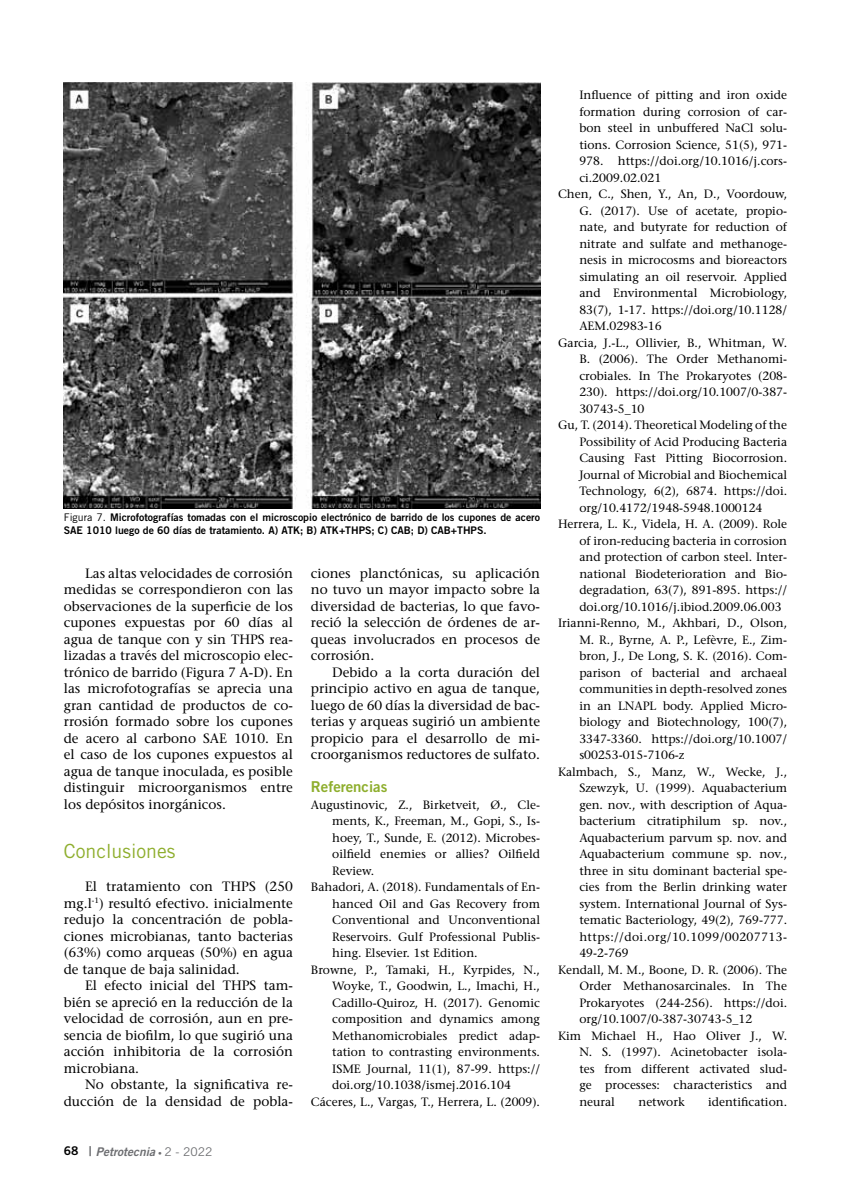
<style>
.page{position:relative;width:851px;height:1191px;background:#fff}
.page>*{position:absolute;margin:0;border:0;box-sizing:border-box;transform-origin:0 0}
.t1{font:19.5px "Trade Gothic";color:#8eae2d}
.t2{font:15px "Trade Gothic Bold Two";color:#8eae2d}
.t3{font:13.5px/16.5px "Stone Serif";color:#000;text-align:justify}
.t4{font:12px "Stone Serif";color:#000}
.t5{font:12px "Stone Serif";letter-spacing:.035em;color:#000}
.t6{font:italic 12px "Trade Gothic Bold Two";color:#6d6e71}
.t7{font:10.5px/13.5px "Trade Gothic Bold Two";color:#000}
.s1{font-family:"Trade Gothic"}
.s2{font-style:normal;color:#000}
.s3{font-style:normal;font-size:13.5px}
.s4{font-style:normal;font-size:7.5px}
.s5{font-family:"Trade Gothic";font-style:normal}
</style>
<div class="page">
<img style="left:64px;top:83px;width:476px;height:425px">
<p class="t7" style="left:64px;top:510px;width:477px"><span class="s1">Figura 7.</span> Microfotografías tomadas con el microscopio electrónico de barrido de los cupones de acero<br>SAE 1010 luego de 60 días de tratamiento. A) ATK; B) ATK+THPS; C) CAB; D) CAB+THPS.</p>
<p class="t3" style="left:64px;top:564px;width:230px;text-indent:21px">Las altas velocidades de corrosión medidas se correspondieron con las observaciones de la superficie de los cupones expuestas por 60 días al agua de tanque con y sin THPS rea&shy;lizadas a través del microscopio elec&shy;trónico de barrido (Figura 7 A-D). En las microfotografías se aprecia una gran cantidad de productos de co&shy;rrosión formado sobre los cupones de acero al carbono SAE 1010. En el caso de los cupones expuestos al agua de tanque inoculada, es posible distinguir microorganismos entre los depósitos inorgánicos.</p>
<h1 class="t1" style="left:64px;top:839px;width:113px">Conclusiones</h1>
<p class="t3" style="left:64px;top:878px;width:230px;text-indent:21px">El tratamiento con THPS (250 mg.l<sup>-1</sup>) resultó efectivo. inicialmente redujo la concentración de pobla&shy;ciones microbianas, tanto bacterias (63%) como arqueas (50%) en agua de tanque de baja salinidad.</p>
<p class="t3" style="left:64px;top:977px;width:230px;text-indent:21px">El efecto inicial del THPS tam&shy;bién se apreció en la reducción de la velocidad de corrosión, aun en pre&shy;sencia de biofilm, lo que sugirió una acción inhibitoria de la corrosión microbiana.</p>
<p class="t3" style="left:64px;top:1076px;width:230px;text-align:right">No obstante, la significativa re&shy;ducción de la densidad de pobla-</p>
<p class="t6" style="left:64px;top:1143px;width:150px"><span class="s2">68</span> <span class="s3">|</span> Petrotecnia <span class="s4">•</span> <span class="s5">2 - 2022</span></p>
<p class="t3" style="left:311px;top:564px;width:230px">ciones planctónicas, su aplicación no tuvo un mayor impacto sobre la diversidad de bacterias, lo que favo&shy;reció la selección de órdenes de ar&shy;queas involucrados en procesos de corrosión.</p>
<p class="t3" style="left:311px;top:663px;width:230px;text-indent:21px">Debido a la corta duración del principio activo en agua de tanque, luego de 60 días la diversidad de bac&shy;terias y arqueas sugirió un ambiente propicio para el desarrollo de mi&shy;croorganismos reductores de sulfato.</p>
<p class="t2" style="left:311px;top:777px;width:78px">Referencias</p>
<p class="t4" style="left:311px;top:797px;width:230px">Augustinovic, Z., Birketveit, Ø., Cle-</p>
<p class="t4" style="left:332px;top:813px;width:209px">ments, K., Freeman, M., Gopi, S., Is-</p>
<p class="t4" style="left:332px;top:830px;width:209px">hoey, T., Sunde, E. (2012). Microbes-</p>
<p class="t4" style="left:332px;top:846px;width:209px">oilfield enemies or allies? Oilfield</p>
<p class="t4" style="left:332px;top:863px;width:43px">Review.</p>
<p class="t4" style="left:311px;top:879px;width:230px">Bahadori, A. (2018). Fundamentals of En-</p>
<p class="t4" style="left:332px;top:896px;width:209px">hanced Oil and Gas Recovery from</p>
<p class="t4" style="left:332px;top:912px;width:209px">Conventional and Unconventional</p>
<p class="t4" style="left:332px;top:929px;width:209px">Reservoirs. Gulf Professional Publis-</p>
<p class="t4" style="left:332px;top:945px;width:147px">hing. Elsevier. 1st Edition.</p>
<p class="t4" style="left:311px;top:962px;width:230px">Browne, P., Tamaki, H., Kyrpides, N.,</p>
<p class="t4" style="left:332px;top:978px;width:209px">Woyke, T., Goodwin, L., Imachi, H.,</p>
<p class="t4" style="left:332px;top:995px;width:209px">Cadillo-Quiroz, H. (2017). Genomic</p>
<p class="t4" style="left:332px;top:1011px;width:209px">composition and dynamics among</p>
<p class="t4" style="left:332px;top:1028px;width:209px">Methanomicrobiales predict adap-</p>
<p class="t4" style="left:332px;top:1044px;width:209px">tation to contrasting environments.</p>
<p class="t4" style="left:332px;top:1061px;width:209px">ISME Journal, 11(1), 87-99. https://</p>
<p class="t4" style="left:332px;top:1077px;width:180px">doi.org/10.1038/ismej.2016.104</p>
<p class="t4" style="left:311px;top:1094px;width:230px">Cáceres, L., Vargas, T., Herrera, L. (2009).</p>
<p class="t4" style="left:579px;top:87px;width:209px">Influence of pitting and iron oxide</p>
<p class="t4" style="left:579px;top:104px;width:209px">formation during corrosion of car-</p>
<p class="t4" style="left:579px;top:120px;width:209px">bon steel in unbuffered NaCl solu-</p>
<p class="t4" style="left:579px;top:137px;width:209px">tions. Corrosion Science, 51(5), 971-</p>
<p class="t4" style="left:579px;top:153px;width:209px">978. https://doi.org/10.1016/j.cors-</p>
<p class="t4" style="left:579px;top:170px;width:83px">ci.2009.02.021</p>
<p class="t4" style="left:558px;top:186px;width:230px">Chen, C., Shen, Y., An, D., Voordouw,</p>
<p class="t4" style="left:579px;top:203px;width:209px">G. (2017). Use of acetate, propio-</p>
<p class="t4" style="left:579px;top:219px;width:209px">nate, and butyrate for reduction of</p>
<p class="t4" style="left:579px;top:236px;width:209px">nitrate and sulfate and methanoge-</p>
<p class="t4" style="left:579px;top:252px;width:209px">nesis in microcosms and bioreactors</p>
<p class="t4" style="left:579px;top:269px;width:209px">simulating an oil reservoir. Applied</p>
<p class="t4" style="left:579px;top:285px;width:209px">and Environmental Microbiology,</p>
<p class="t4" style="left:579px;top:302px;width:209px">83(7), 1-17. https://doi.org/10.1128/</p>
<p class="t4" style="left:579px;top:318px;width:84px">AEM.02983-16</p>
<p class="t4" style="left:558px;top:335px;width:230px">Garcia, J.-L., Ollivier, B., Whitman, W.</p>
<p class="t4" style="left:579px;top:351px;width:209px">B. (2006). The Order Methanomi-</p>
<p class="t4" style="left:579px;top:368px;width:209px">crobiales. In The Prokaryotes (208-</p>
<p class="t4" style="left:579px;top:384px;width:209px">230). https://doi.org/10.1007/0-387-</p>
<p class="t4" style="left:579px;top:401px;width:67px">30743-5_10</p>
<p class="t4" style="left:558px;top:417px;width:230px">Gu, T. (2014). Theoretical Modeling of the</p>
<p class="t4" style="left:579px;top:434px;width:209px">Possibility of Acid Producing Bacteria</p>
<p class="t4" style="left:579px;top:450px;width:209px">Causing Fast Pitting Biocorrosion.</p>
<p class="t4" style="left:579px;top:467px;width:209px">Journal of Microbial and Biochemical</p>
<p class="t4" style="left:579px;top:483px;width:209px">Technology, 6(2), 6874. https://doi.</p>
<p class="t4" style="left:579px;top:500px;width:185px">org/10.4172/1948-5948.1000124</p>
<p class="t4" style="left:558px;top:516px;width:230px">Herrera, L. K., Videla, H. A. (2009). Role</p>
<p class="t4" style="left:579px;top:533px;width:209px">of iron-reducing bacteria in corrosion</p>
<p class="t4" style="left:579px;top:549px;width:209px">and protection of carbon steel. Inter-</p>
<p class="t4" style="left:579px;top:566px;width:209px">national Biodeterioration and Bio-</p>
<p class="t4" style="left:579px;top:582px;width:209px">degradation, 63(7), 891-895. https://</p>
<p class="t4" style="left:579px;top:599px;width:204px">doi.org/10.1016/j.ibiod.2009.06.003</p>
<p class="t4" style="left:558px;top:615px;width:230px">Irianni-Renno, M., Akhbari, D., Olson,</p>
<p class="t4" style="left:579px;top:632px;width:209px">M. R., Byrne, A. P., Lefèvre, E., Zim-</p>
<p class="t4" style="left:579px;top:648px;width:209px">bron, J., De Long, S. K. (2016). Com-</p>
<p class="t4" style="left:579px;top:665px;width:209px">parison of bacterial and archaeal</p>
<p class="t4" style="left:579px;top:681px;width:209px">communities in depth-resolved zones</p>
<p class="t4" style="left:579px;top:698px;width:209px">in an LNAPL body. Applied Micro-</p>
<p class="t4" style="left:579px;top:714px;width:209px">biology and Biotechnology, 100(7),</p>
<p class="t4" style="left:579px;top:731px;width:209px">3347-3360. https://doi.org/10.1007/</p>
<p class="t4" style="left:579px;top:747px;width:107px">s00253-015-7106-z</p>
<p class="t4" style="left:558px;top:764px;width:230px">Kalmbach, S., Manz, W., Wecke, J.,</p>
<p class="t4" style="left:579px;top:780px;width:209px">Szewzyk, U. (1999). Aquabacterium</p>
<p class="t4" style="left:579px;top:797px;width:209px">gen. nov., with description of Aqua-</p>
<p class="t4" style="left:579px;top:813px;width:209px">bacterium citratiphilum sp. nov.,</p>
<p class="t4" style="left:579px;top:830px;width:209px">Aquabacterium parvum sp. nov. and</p>
<p class="t4" style="left:579px;top:846px;width:209px">Aquabacterium commune sp. nov.,</p>
<p class="t4" style="left:579px;top:863px;width:209px">three in situ dominant bacterial spe-</p>
<p class="t4" style="left:579px;top:879px;width:209px">cies from the Berlin drinking water</p>
<p class="t4" style="left:579px;top:896px;width:209px">system. International Journal of Sys-</p>
<p class="t4" style="left:579px;top:912px;width:209px">tematic Bacteriology, 49(2), 769-777.</p>
<p class="t5" style="left:579px;top:929px;width:209px">https://doi.org/10.1099/00207713-</p>
<p class="t4" style="left:579px;top:945px;width:51px">49-2-769</p>
<p class="t4" style="left:558px;top:962px;width:230px">Kendall, M. M., Boone, D. R. (2006). The</p>
<p class="t4" style="left:579px;top:978px;width:209px">Order Methanosarcinales. In The</p>
<p class="t4" style="left:579px;top:995px;width:209px">Prokaryotes (244-256). https://doi.</p>
<p class="t4" style="left:579px;top:1011px;width:174px">org/10.1007/0-387-30743-5_12</p>
<p class="t4" style="left:558px;top:1028px;width:230px">Kim Michael H., Hao Oliver J., W.</p>
<p class="t4" style="left:579px;top:1044px;width:209px">N. S. (1997). Acinetobacter isola-</p>
<p class="t4" style="left:579px;top:1061px;width:209px">tes from different activated slud-</p>
<p class="t4" style="left:579px;top:1077px;width:209px">ge processes: characteristics and</p>
<p class="t4" style="left:579px;top:1094px;width:37px">neural</p>
<p class="t4" style="left:638px;top:1094px;width:48px">network</p>
<p class="t4" style="left:708px;top:1094px;width:80px">identification.</p>
</div>
